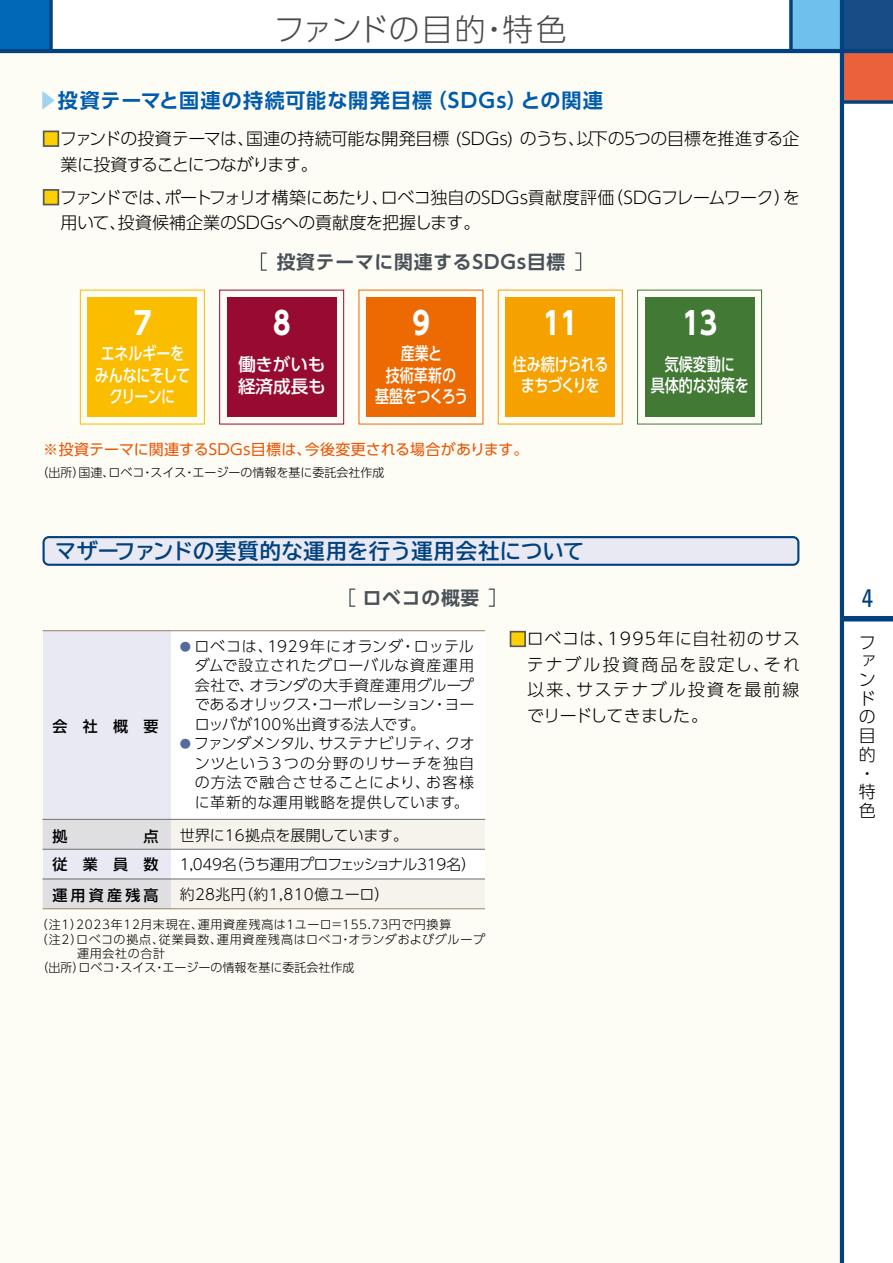
<style>
.page{position:relative;width:893px;height:1263px;background:#fff}
.page>*{position:absolute;margin:0;border:0;box-sizing:border-box;transform-origin:0 0}
.t1{font:700 31.05px "UD Shin Go Pro";color:#fff;scale:.85 1}
.t2{font:300 30.9px "UD Shin Go Pro";letter-spacing:.005em;color:#4c4948}
.t3{font:condensed 25.5px "Univers";color:#00417e}
.t4{font:700 21.3px "TBUD Go Std";letter-spacing:.01em;color:#00417e}
.t5{font:700 20.1px "UD Shin Go Pro De";letter-spacing:.055em;color:#005bac}
.t6{font:700 18.75px "UD Shin Go Pro De";letter-spacing:.045em;color:#485157}
.t7{font:500 17.55px/21.6px "UD Shin Go Pro";letter-spacing:-.01em;color:#fff;text-align:center;scale:.8 1}
.t8{font:500 17.55px/21.6px "UD Shin Go Pro";letter-spacing:-.03em;color:#fff;text-align:center;scale:.8 1}
.t9{font:500 17.55px/21.6px "UD Shin Go Pro";letter-spacing:-.04em;color:#fff;text-align:center;scale:.8 1}
.t10{font:500 17.55px/21.6px "UD Shin Go Pro";letter-spacing:-.01em;color:#fff}
.t11{font:300 16.95px/18.8px "UD Shin Go Pro";letter-spacing:-.01em;color:#000}
.t12{font:300 16.95px/25.5px "UD Shin Go Pro";letter-spacing:-.03em;color:#000}
.t13{font:300 15px/19.5px "UD Shin Go Pro";letter-spacing:.005em;color:#000;text-align:justify}
.t14{font:15px "UD Shin Go Pro";letter-spacing:.01em;color:#ea5504}
.t15{font:300 15px "UD Shin Go Pro";letter-spacing:-.025em;color:#000}
.t16{font:300 15px "UD Shin Go Pro";letter-spacing:.025em;color:#000}
.t17{font:500 15px "UD Shin Go Pro";letter-spacing:1.03em;color:#000}
.t18{font:300 12px "UD Shin Go Pro";letter-spacing:.06em;color:#000}
.t19{font:300 12px "UD Shin Go Pro";color:#000}
.s1{color:#a0d2f2}
.s2{color:#fdd000}
.s3{font-size:11.25px;color:#556b9d}
</style>
<div class="page">
<div style="left:0;top:49px;width:841px;height:1214px;background:#fdfcf5"></div>
<div style="left:791px;top:0;width:51px;height:51px;background:#6fc0ec"></div>
<div style="left:842px;top:0;width:51px;height:51px;background:#164d87"></div>
<div style="left:0;top:0;width:51px;height:51px;background:#0068b7"></div>
<div style="left:842px;top:51px;width:51px;height:51px;background:#eb613b"></div>
<svg style="left:49px;top:0;width:4px;height:49px"></svg>
<div style="left:842px;top:616px;width:51px;height:5px;background:#00417e"></div>
<hr style="left:840px;top:0;width:4px;height:1263px;background:#00417e">
<hr style="left:0;top:49px;width:893px;height:4px;background:#00417e">
<svg style="left:844px;top:100px;width:49px;height:4px"></svg>
<svg style="left:789px;top:0;width:4px;height:49px"></svg>
<svg style="left:43px;top:536px;width:756px;height:30px;background:#c6d0e1"></svg>
<div style="left:510px;top:631px;width:16px;height:16px;border:2px solid #595757"></div>
<div style="left:43px;top:631px;width:442px;height:278px;background:#fff"></div>
<div style="left:43px;top:819px;width:442px;height:30px;background:#f6f3ed"></div>
<div style="left:43px;top:878px;width:442px;height:30px;background:#f6f3ed"></div>
<div style="left:488px;top:588px;width:7px;height:19px;border:1px solid #485157"></div>
<div style="left:261px;top:252px;width:6px;height:19px;border:1px solid #485157"></div>
<div style="left:575px;top:252px;width:6px;height:19px;border:1px solid #485157"></div>
<div style="left:43px;top:631px;width:127px;height:278px;background:linear-gradient(to bottom,#eaebf6,#e2e2e6)"></div>
<hr style="left:43px;top:849px;width:442px;height:1px;background:#727171">
<hr style="left:43px;top:879px;width:442px;height:1px;background:#727171">
<hr style="left:43px;top:819px;width:442px;height:1px;background:#727171">
<hr style="left:43px;top:630px;width:442px;height:1px;background:#9d8771">
<hr style="left:43px;top:908px;width:442px;height:1px;background:#9d8771">
<div style="left:43px;top:131px;width:16px;height:16px;border:2px solid #595757"></div>
<div style="left:43px;top:189px;width:16px;height:16px;border:2px solid #595757"></div>
<div style="left:80px;top:290px;width:125px;height:134px;border:1px solid #fabd00"></div>
<div style="left:88px;top:298px;width:109px;height:119px;background:#fabd00"></div>
<div style="left:366px;top:298px;width:109px;height:119px;background:#ed6a02"></div>
<div style="left:219px;top:290px;width:125px;height:134px;border:1px solid #970b31"></div>
<div style="left:227px;top:298px;width:109px;height:119px;background:#970b31"></div>
<div style="left:498px;top:290px;width:125px;height:134px;border:1px solid #f5a200"></div>
<div style="left:506px;top:298px;width:109px;height:119px;background:#f5a200"></div>
<div style="left:637px;top:290px;width:125px;height:134px;border:1px solid #427935"></div>
<div style="left:645px;top:298px;width:109px;height:119px;background:#427935"></div>
<h2 class="t2" style="left:274px;top:4px;width:295px">ファンドの目的・特色</h2>
<h3 class="t5" style="left:38px;top:84px;width:567px"><span class="s1">▶</span>投資テーマと国連の持続可能な開発目標（SDGs）との関連</h3>
<p class="t12" style="left:61px;top:125px;width:740px;text-indent:-18px"><span class="s2">■</span>ファンドの投資テーマは、国連の持続可能な開発目標 (SDGs) のうち、以下の5つの目標を推進する企業に投資することにつながります。</p>
<p class="t11" style="left:61px;top:184px;width:741px;line-height:25.5px;text-indent:-18px"><span class="s2">■</span>ファンドでは、ポートフォリオ構築にあたり、ロベコ独自のSDGs貢献度評価（SDGフレームワーク）を用いて、投資候補企業のSDGsへの貢献度を把握します。</p>
<h1 class="t1" style="left:134px;top:297px;width:22px">7</h1>
<p class="t8" style="left:95px;top:342px;width:121px">エネルギーをみんなにそしてクリーンに</p>
<p class="t6" style="left:277px;top:246px;width:290px">投資テーマに関連するSDGs目標</p>
<h1 class="t1" style="left:273px;top:297px;width:22px">8</h1>
<h1 class="t1" style="left:413px;top:297px;width:22px">9</h1>
<p class="t10" style="left:238px;top:353px;width:89px">働きがいも経済成長も</p>
<p class="t7" style="left:375px;top:342px;width:118px">産業と<br>技術革新の<br>基盤をつくろう</p>
<h1 class="t1" style="left:543px;top:297px;width:42px">11</h1>
<p class="t9" style="left:513px;top:353px;width:121px">住み続けられるまちづくりを</p>
<p class="t14" style="left:43px;top:438px;width:487px">※投資テーマに関連するSDGs目標は、今後変更される場合があります。</p>
<p class="t19" style="left:37px;top:462px;width:350px">（出所）国連、ロベコ・スイス・エージーの情報を基に委託会社作成</p>
<h3 class="t4" style="left:55px;top:534px;width:530px">マザーファンドの実質的な運用を行う運用会社について</h3>
<p class="t6" style="left:363px;top:583px;width:118px">ロベコの概要</p>
<h1 class="t1" style="left:682px;top:297px;width:42px">13</h1>
<p class="t7" style="left:651px;top:353px;width:124px">気候変動に<br>具体的な対策を</p>
<p class="t17" style="left:52px;top:715px;width:108px">会社概要</p>
<p class="t13" style="left:195px;top:636px;width:281px;text-indent:-15px"><span class="s3">●</span> ロベコは、1929年にオランダ・ロッテルダムで設立されたグローバルな資産運用会社で、オランダの大手資産運用グループであるオリックス・コーポレーション・ヨーロッパが100％出資する法人です。</p>
<p class="t13" style="left:195px;top:733px;width:282px;text-indent:-15px"><span class="s3">●</span> ファンダメンタル、サステナビリティ、クオンツという３つの分野のリサーチを独自の方法で融合させることにより、お客様に革新的な運用戦略を提供しています。</p>
<p class="t17" style="left:52px;top:824px;width:16px">拠</p>
<p class="t17" style="left:144px;top:824px;width:16px">点</p>
<p class="t13" style="left:180px;top:825px;width:230px">世界に16拠点を展開しています。</p>
<p class="t17" style="left:52px;top:852px;width:108px">従業員数</p>
<p class="t15" style="left:180px;top:852px;width:298px">1,049名（うち運用プロフェッショナル319名）</p>
<p class="t17" style="left:52px;top:883px;width:108px">運用資産残高</p>
<p class="t16" style="left:180px;top:882px;width:211px">約28兆円（約1,810億ユーロ）</p>
<p class="t18" style="left:36px;top:915px;width:417px">（注1）2023年12月末現在、運用資産残高は1ユーロ＝155.73円で円換算</p>
<p class="t18" style="left:36px;top:929px;width:451px">（注2）ロべコの拠点、従業員数、運用資産残高はロべコ・オランダおよびグループ</p>
<p class="t18" style="left:77px;top:944px;width:90px">運用会社の合計</p>
<p class="t19" style="left:37px;top:958px;width:319px">（出所）ロベコ・スイス・エージーの情報を基に委託会社作成</p>
<p class="t11" style="left:527px;top:626px;width:275px;line-height:25.5px;text-align:justify;text-indent:-18px"><span class="s2">■</span>ロベコは、1995年に自社初のサステナブル投資商品を設定し、それ以来、サステナブル投資を最前線でリードしてきました。</p>
<h3 class="t3" style="left:862px;top:582px;width:13px">4</h3>
<p class="t11" style="left:859px;top:632px;width:18px">ファンドの目的・特色</p>
</div>
